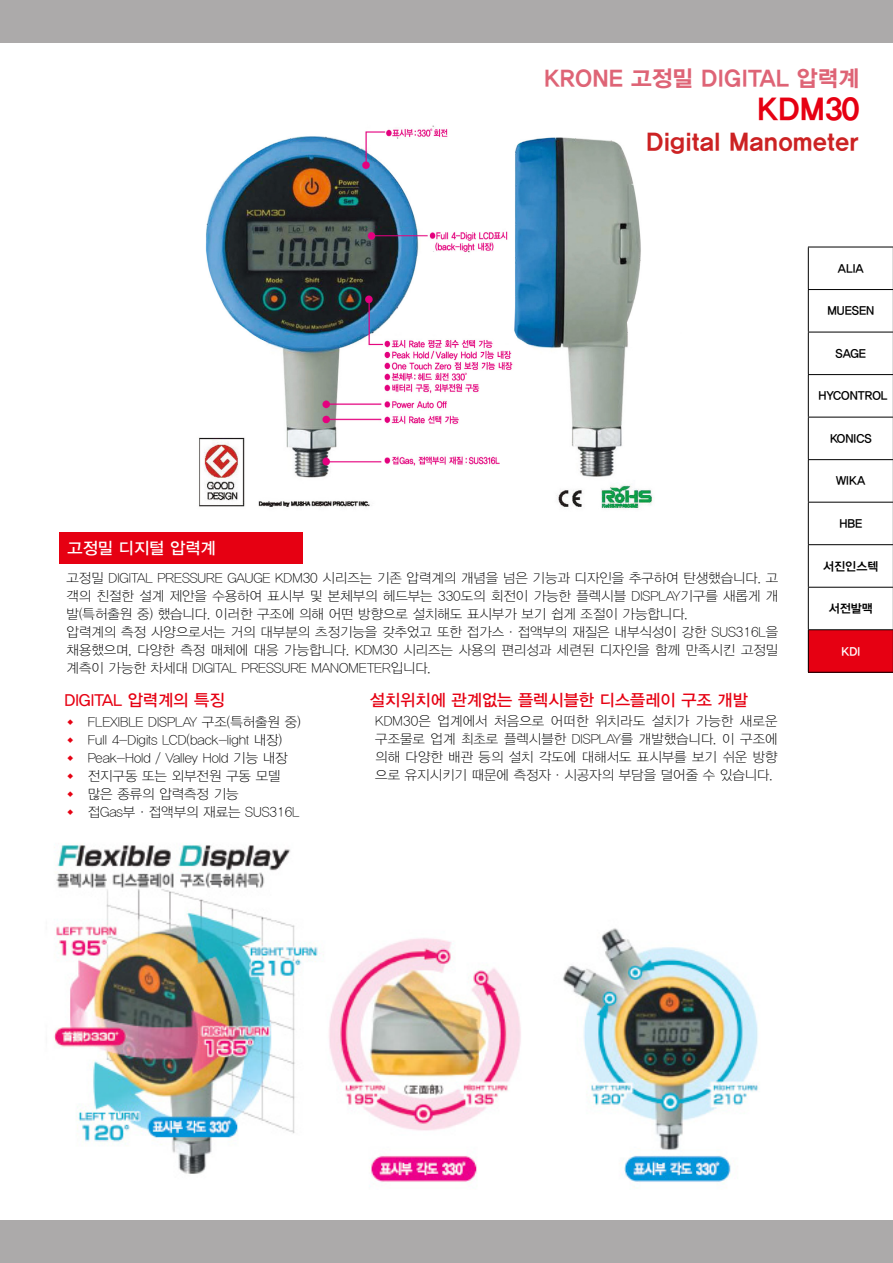
<style>
.page{position:relative;width:893px;height:1263px;background:#fff}
.page>*{position:absolute;margin:0;border:0;box-sizing:border-box;transform-origin:0 0}
.t1{font:30px "YDIYGO350";color:#e60012}
.t2{font:24px "YDIYGO350";color:#cc2223}
.t3{font:22.5px "YDIYGO350";color:#de6476}
.t4{font:16.5px "YDIYGO330";color:#e60012}
.t5{font:16.5px "YDIYGO330";color:#fff}
.t6{font:13.5px/18px "YDIYGO310";color:#000}
.t7{font:12px "YDIYGO340";color:#000}
.t8{font:12px "YDIYGO340";color:#fff}
</style>
<div class="page">
<div style="left:0;top:0;width:893px;height:43px;background:#acaaaa"></div>
<div style="left:0;top:1220px;width:893px;height:43px;background:#acaaaa"></div>
<svg style="left:809px;top:290px;width:83px;height:297px"></svg>
<div style="left:808px;top:630px;width:85px;height:42px;background:#e60012"></div>
<hr style="left:808px;top:247px;width:85px;height:1px;background:#000">
<hr style="left:808px;top:247px;width:1px;height:42px;background:#000">
<hr style="left:892px;top:247px;width:1px;height:42px;background:#000">
<hr style="left:808px;top:289px;width:85px;height:1px;background:#000">
<hr style="left:808px;top:290px;width:1px;height:42px;background:#000">
<hr style="left:892px;top:290px;width:1px;height:42px;background:#000">
<hr style="left:808px;top:332px;width:85px;height:1px;background:#000">
<hr style="left:808px;top:332px;width:1px;height:42px;background:#000">
<hr style="left:892px;top:332px;width:1px;height:42px;background:#000">
<hr style="left:808px;top:374px;width:85px;height:1px;background:#000">
<hr style="left:808px;top:375px;width:1px;height:42px;background:#000">
<hr style="left:892px;top:375px;width:1px;height:42px;background:#000">
<hr style="left:808px;top:417px;width:85px;height:1px;background:#000">
<hr style="left:808px;top:417px;width:1px;height:42px;background:#000">
<hr style="left:892px;top:417px;width:1px;height:42px;background:#000">
<hr style="left:808px;top:459px;width:85px;height:1px;background:#000">
<hr style="left:808px;top:460px;width:1px;height:42px;background:#000">
<hr style="left:892px;top:460px;width:1px;height:42px;background:#000">
<hr style="left:808px;top:502px;width:85px;height:1px;background:#000">
<hr style="left:808px;top:502px;width:1px;height:42px;background:#000">
<hr style="left:892px;top:502px;width:1px;height:42px;background:#000">
<hr style="left:808px;top:544px;width:85px;height:1px;background:#000">
<hr style="left:808px;top:545px;width:1px;height:42px;background:#000">
<hr style="left:892px;top:545px;width:1px;height:42px;background:#000">
<hr style="left:808px;top:587px;width:85px;height:1px;background:#000">
<hr style="left:808px;top:588px;width:1px;height:41px;background:#000">
<hr style="left:892px;top:588px;width:1px;height:41px;background:#000">
<hr style="left:808px;top:629px;width:85px;height:1px;background:#000">
<hr style="left:808px;top:630px;width:1px;height:42px;background:#000">
<hr style="left:892px;top:630px;width:1px;height:42px;background:#000">
<hr style="left:808px;top:672px;width:85px;height:1px;background:#000">
<img style="left:199px;top:125px;width:454px;height:385px">
<div style="left:60px;top:532px;width:243px;height:32px;background:#e60012"></div>
<img style="left:54px;top:844px;width:706px;height:339px">
<h3 class="t3" style="left:544px;top:67px;width:316px">KRONE 고정밀 DIGITAL 압력계</h3>
<h1 class="t1" style="left:757px;top:93px;width:103px">KDM30</h1>
<h2 class="t2" style="left:646px;top:130px;width:214px">Digital Manometer</h2>
<p class="t5" style="left:68px;top:538px;width:150px">고정밀 디지털 압력계</p>
<p class="t6" style="left:67px;top:569px;width:713px">고정밀 DIGITAL PRESSURE GAUGE KDM30 시리즈는 기존 압력계의 개념을 넘은 기능과 디자인을 추구하여 탄생했습니다. 고 객의 친절한 설계 제안을 수용하여 표시부 및 본체부의 헤드부는 330도의 회전이 가능한 플렉시블 DISPLAY기구를 새롭게 개 발(특허출원 중) 했습니다. 이러한 구조에 의해 어떤 방향으로 설치해도 표시부가 보기 쉽게 조절이 가능합니다.<br>압력계의 측정 사양으로서는 거의 대부분의 츠정기능을 갖추었고 또한 접가스·접액부의 재질은 내부식성이 강한 SUS316L을 채용했으며, 다양한 측정 매체에 대응 가능합니다. KDM30 시리즈는 사용의 편리성과 세련된 디자인을 함께 만족시킨 고정밀 계측이 가능한 차세대 DIGITAL PRESSURE MANOMETER입니다.</p>
<p class="t4" style="left:64px;top:691px;width:162px">DIGITAL 압력계의 특징</p>
<p class="t6" style="left:88px;top:713px;width:214px">FLEXIBLE DISPLAY 구조(특허출원 중)<br>Full 4-Digits LCD(back-light 내장)<br>Peak-Hold / Valley Hold 기능 내장 전지구동 또는 외부전원 구동 모델 많은 종류의 압력측정 기능 접Gas부·접액부의 재료는 SUS316L</p>
<p class="t4" style="left:370px;top:691px;width:380px">설치위치에 관계없는 플렉시블한 디스플레이 구조 개발</p>
<p class="t6" style="left:375px;top:712px;width:404px;text-align:justify">KDM30은 업계에서 처음으로 어떠한 위치라도 설치가 가능한 새로운 구조물로 업계 최초로 플렉시블한 DISPLAY를 개발했습니다. 이 구조에 의해 다양한 배관 등의 설치 각도에 대해서도 표시부를 보기 쉬운 방향 으로 유지시키기 때문에 측정자·시공자의 부담을 덜어줄 수 있습니다.</p>
<p class="t7" style="left:838px;top:261px;width:27px">ALIA</p>
<p class="t7" style="left:827px;top:304px;width:48px">MUESEN</p>
<p class="t7" style="left:836px;top:346px;width:32px">SAGE</p>
<p class="t7" style="left:818px;top:389px;width:71px">HYCONTROL</p>
<p class="t7" style="left:830px;top:431px;width:43px">KONICS</p>
<p class="t7" style="left:836px;top:474px;width:31px">WIKA</p>
<p class="t7" style="left:839px;top:516px;width:24px">HBE</p>
<p class="t7" style="left:823px;top:559px;width:57px">서진인스텍</p>
<p class="t7" style="left:829px;top:601px;width:46px">서전발맥</p>
<p class="t8" style="left:841px;top:644px;width:20px">KDI</p>
</div>
